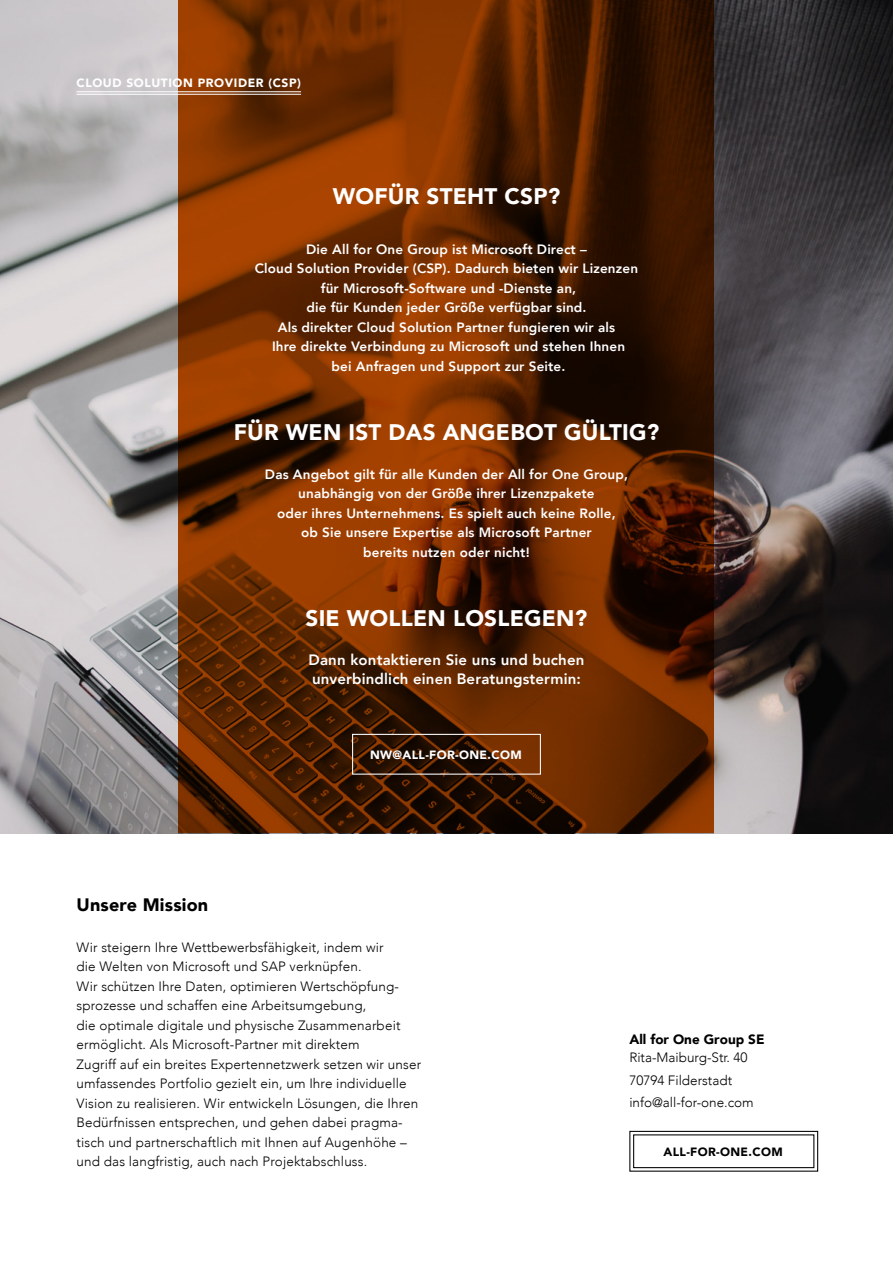
<style>
.page{position:relative;width:893px;height:1263px;background:#fff}
.page>*{position:absolute;margin:0;border:0;box-sizing:border-box;transform-origin:0 0}
.t1{font:900 22.5px "Avenir";letter-spacing:.01em;color:#fff}
.t2{font:900 18px "Avenir";letter-spacing:.01em;color:#000}
.t3{font:800 15px/19.5px "Avenir";letter-spacing:.01em;color:#fff}
.t4{font:300 13.5px/19.5px "Avenir";letter-spacing:.01em;color:#000}
.t5{font:800 13.5px/19.5px "Avenir";letter-spacing:.01em;color:#fff;text-align:center}
.t6{font:900 13.5px "Avenir";color:#000}
.t7{font:900 12px "Avenir";letter-spacing:.05em;color:#fff}
.t8{font:900 12px "Avenir";letter-spacing:.03em;color:#fff}
.t9{font:900 12px "Avenir";letter-spacing:.03em;color:#000}
</style>
<div class="page">
<img style="left:0;top:0;width:893px;height:833px">
<div style="left:629px;top:1131px;width:189px;height:41px;border:1px solid #000"></div>
<div style="left:633px;top:1134px;width:181px;height:34px;border:1px solid #000"></div>
<svg style="left:179px;top:1px;width:535px;height:832px"></svg>
<div style="left:352px;top:734px;width:189px;height:41px;border:1px solid #fff"></div>
<hr style="left:77px;top:91px;width:224px;height:1px;background:#fff">
<hr style="left:77px;top:94px;width:224px;height:1px;background:#fff">
<p class="t7" style="left:77px;top:73px;width:226px">CLOUD SOLUTION PROVIDER (CSP)</p>
<h1 class="t1" style="left:333px;top:177px;width:229px">WOFÜR STEHT CSP?</h1>
<p class="t5" style="left:255px;top:239px;width:385px">Die All for One Group ist Microsoft Direct –<br>Cloud Solution Provider (CSP). Dadurch bieten wir Lizenzen für Microsoft-Software und -Dienste an,<br>die für Kunden jeder Größe verfügbar sind.<br>Als direkter Cloud Solution Partner fungieren wir als<br>Ihre direkte Verbindung zu Microsoft und stehen Ihnen<br>bei Anfragen und Support zur Seite.</p>
<h1 class="t1" style="left:234px;top:412px;width:427px">FÜR WEN IST DAS ANGEBOT GÜLTIG?</h1>
<p class="t5" style="left:265px;top:464px;width:365px">Das Angebot gilt für alle Kunden der All for One Group, unabhängig von der Größe ihrer Lizenzpakete<br>oder ihres Unternehmens. Es spielt auch keine Rolle,<br>ob Sie unsere Expertise als Microsoft Partner<br>bereits nutzen oder nicht!</p>
<h1 class="t1" style="left:306px;top:598px;width:283px">SIE WOLLEN LOSLEGEN?</h1>
<p class="t3" style="left:309px;top:650px;width:277px">Dann kontaktieren Sie uns und buchen unverbindlich einen Beratungstermin:</p>
<p class="t8" style="left:370px;top:745px;width:153px">NW@ALL-FOR-ONE.COM</p>
<h2 class="t2" style="left:77px;top:890px;width:133px">Unsere Mission</h2>
<p class="t4" style="left:77px;top:937px;width:346px">Wir steigern Ihre Wettbewerbsfähigkeit, indem wir<br>die Welten von Microsoft und SAP verknüpfen.<br>Wir schützen Ihre Daten, optimieren Wertschöpfung&shy;sprozesse und schaffen eine Arbeitsumgebung,<br>die optimale digitale und physische Zusammenarbeit ermöglicht. Als Microsoft-Partner mit direktem<br>Zugriff auf ein breites Expertennetzwerk setzen wir unser umfassendes Portfolio gezielt ein, um Ihre individuelle Vision zu realisieren. Wir entwickeln Lösungen, die Ihren Bedürfnissen entsprechen, und gehen dabei pragma&shy;tisch und partnerschaftlich mit Ihnen auf Augenhöhe – und das langfristig, auch nach Projektabschluss.</p>
<p class="t6" style="left:629px;top:1027px;width:137px">All for One Group SE</p>
<p class="t4" style="left:629px;top:1046px;width:126px;line-height:22.5px">Rita-Maiburg-Str. 40<br>70794 Filderstadt info@all-for-one.com</p>
<p class="t9" style="left:663px;top:1142px;width:121px">ALL-FOR-ONE.COM</p>
</div>
